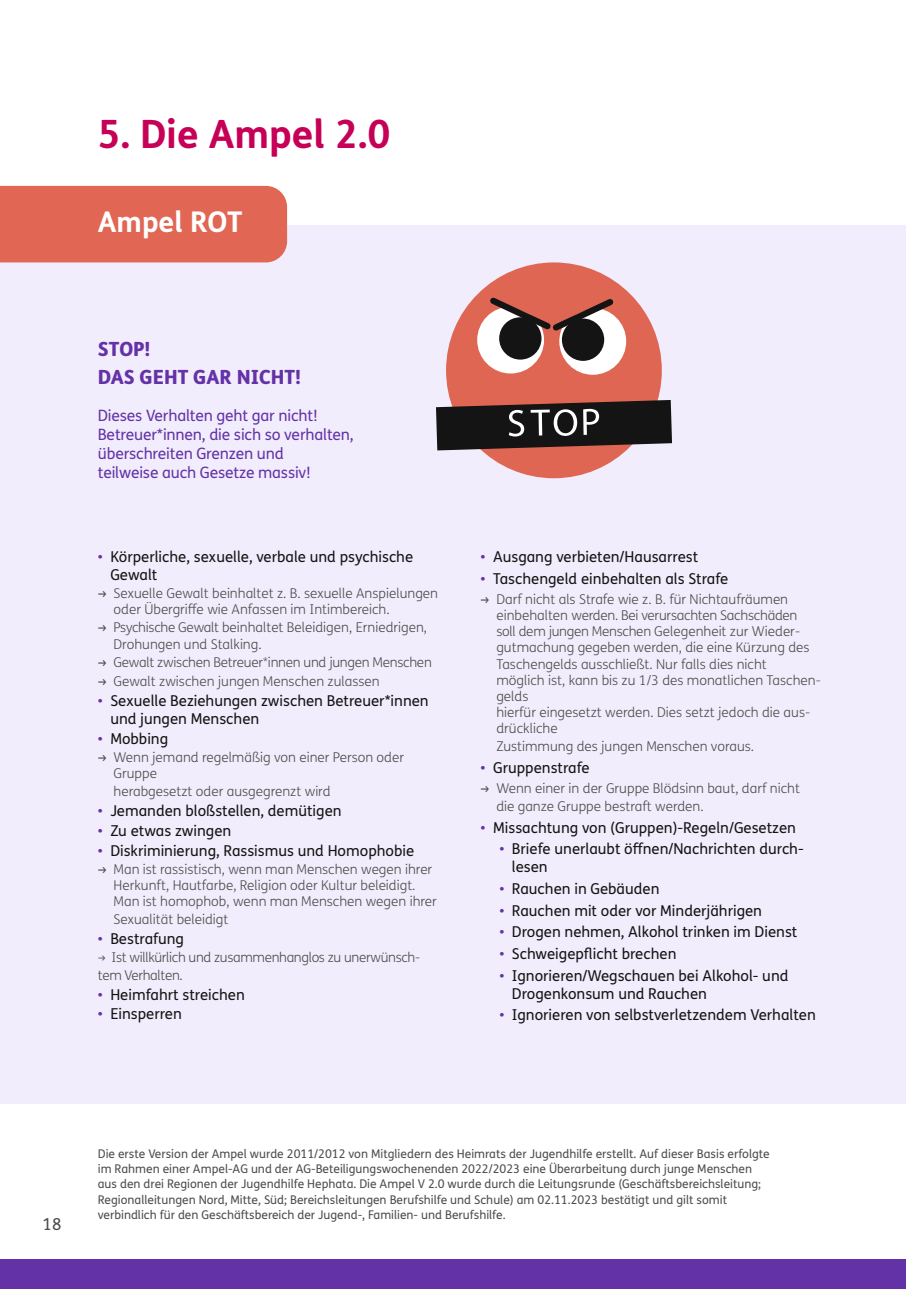
<style>
.page{position:relative;width:906px;height:1289px;background:#fff}
.page>*{position:absolute;margin:0;border:0;box-sizing:border-box;transform-origin:0 0}
.t1{font:700 39px "FS Me Pro";color:#c60057}
.t2{font:700 28.5px "FS Me Pro";color:#fff}
.t3{font:800 19.5px/27.5px "FS Me Pro";color:#6432a7}
.t4{font:16.5px "FS Me Pro";color:#4d4d4c}
.t5{font:15.6px/18.8px "FS Me Pro";letter-spacing:-.01em;color:#6432a7}
.t6{font:15px/18px "FS Me Pro";color:#131413}
.t7{font:300 13.5px/16.2px "FS Me Pro";color:#4d4d4c}
.t8{font:300 13.5px/18px "FS Me Pro";letter-spacing:-.025em;color:#4d4d4c}
.t9{font:300 13.5px "FS Me Pro";letter-spacing:-.02em;color:#4d4d4c}
.t10{font:12px/15.3px "FS Me Pro";color:#4d4d4c}
.s1{color:#6432a7}
.s2{font-weight:400}
</style>
<div class="page">
<div style="left:0;top:1259px;width:906px;height:29px;background:#6432a7"></div>
<div style="left:0;top:225px;width:906px;height:878px;background:#f1edfc"></div>
<div style="left:446px;top:262px;width:216px;height:216px;background:#df6653;border-radius:50%"></div>
<svg style="left:477px;top:292px;width:149px;height:83px"></svg>
<svg style="left:436px;top:400px;width:236px;height:50px;background:#3d312f"></svg>
<div style="left:0;top:186px;width:287px;height:76px;background:#e16653"></div>
<h1 class="t1" style="left:98px;top:104px;width:294px">5. Die Ampel 2.0</h1>
<h2 class="t2" style="left:98px;top:199px;width:146px">Ampel ROT</h2>
<h3 class="t3" style="left:98px;top:334px;width:205px">STOP!<br>DAS GEHT GAR NICHT!</h3>
<p class="t5" style="left:98px;top:406px;width:257px">Dieses Verhalten geht gar nicht!<br>Betreuer*innen, die sich so verhalten, überschreiten Grenzen und<br>teilweise auch Gesetze massiv!</p>
<p class="t6" style="left:110px;top:547px;width:304px;text-indent:-13px"><span class="s1">•</span> Körperliche, sexuelle, verbale und psychische<br>Gewalt</p>
<p class="t7" style="left:114px;top:585px;width:326px;text-indent:-16px"><span class="s2">→</span> Sexuelle Gewalt beinhaltet z. B. sexuelle Anspielungen oder Übergriffe wie Anfassen im Intimbereich.</p>
<p class="t7" style="left:114px;top:619px;width:315px;text-indent:-16px"><span class="s2">→</span> Psychische Gewalt beinhaltet Beleidigen, Erniedrigen,<br>Drohungen und Stalking.</p>
<p class="t9" style="left:98px;top:652px;width:335px"><span class="s2">→</span> Gewalt zwischen Betreuer*innen und jungen Menschen</p>
<p class="t7" style="left:98px;top:673px;width:283px"><span class="s2">→</span> Gewalt zwischen jungen Menschen zulassen</p>
<p class="t6" style="left:110px;top:691px;width:320px;text-indent:-13px"><span class="s1">•</span> Sexuelle Beziehungen zwischen Betreuer*innen und jungen Menschen</p>
<p class="t6" style="left:98px;top:729px;width:72px"><span class="s1">•</span> Mobbing</p>
<p class="t7" style="left:114px;top:748px;width:292px;text-indent:-16px"><span class="s2">→</span> Wenn jemand regelmäßig von einer Person oder<br>Gruppe</p>
<p class="t7" style="left:114px;top:783px;width:218px">herabgesetzt oder ausgegrenzt wird</p>
<p class="t6" style="left:98px;top:801px;width:245px"><span class="s1">•</span> Jemanden bloßstellen, demütigen</p>
<p class="t6" style="left:98px;top:821px;width:135px"><span class="s1">•</span> Zu etwas zwingen</p>
<p class="t6" style="left:98px;top:841px;width:318px"><span class="s1">•</span> Diskriminierung, Rassismus und Homophobie</p>
<p class="t7" style="left:114px;top:860px;width:325px;text-indent:-16px"><span class="s2">→</span> Man ist rassistisch, wenn man Menschen wegen ihrer<br>Herkunft, Hautfarbe, Religion oder Kultur beleidigt.<br>Man ist homophob, wenn man Menschen wegen ihrer</p>
<p class="t7" style="left:114px;top:910px;width:116px">Sexualität beleidigt</p>
<p class="t6" style="left:98px;top:929px;width:88px"><span class="s1">•</span> Bestrafung</p>
<p class="t8" style="left:98px;top:947px;width:324px">→ Ist willkürlich und zusammenhanglos zu unerwünsch&shy;tem Verhalten.</p>
<p class="t6" style="left:98px;top:984px;width:148px"><span class="s1">•</span> Heimfahrt streichen</p>
<p class="t6" style="left:98px;top:1004px;width:86px"><span class="s1">•</span> Einsperren</p>
<p class="t6" style="left:480px;top:547px;width:219px"><span class="s1">•</span> Ausgang verbieten/Hausarrest</p>
<p class="t6" style="left:480px;top:569px;width:249px"><span class="s1">•</span> Taschengeld einbehalten als Strafe</p>
<p class="t7" style="left:496px;top:590px;width:326px;text-indent:-16px"><span class="s2">→</span> Darf nicht als Strafe wie z. B. für Nichtaufräumen einbehalten werden. Bei verursachten Sachschäden<br>soll dem jungen Menschen Gelegenheit zur Wieder&shy;gutmachung gegeben werden, die eine Kürzung des Taschengelds ausschließt. Nur falls dies nicht<br>möglich ist, kann bis zu 1/3 des monatlichen Taschen&shy;gelds<br>hierfür eingesetzt werden. Dies setzt jedoch die aus&shy;drückliche</p>
<p class="t7" style="left:496px;top:738px;width:259px">Zustimmung des jungen Menschen voraus.</p>
<p class="t6" style="left:480px;top:758px;width:111px"><span class="s1">•</span> Gruppenstrafe</p>
<p class="t7" style="left:496px;top:778px;width:305px;line-height:18px;text-indent:-16px"><span class="s2">→</span> Wenn einer in der Gruppe Blödsinn baut, darf nicht die ganze Gruppe bestraft werden.</p>
<p class="t6" style="left:480px;top:818px;width:317px"><span class="s1">•</span> Missachtung von (Gruppen)-Regeln/Gesetzen</p>
<p class="t6" style="left:512px;top:839px;width:293px;text-indent:-13px"><span class="s1">•</span> Briefe unerlaubt öffnen/Nachrichten durch&shy;lesen</p>
<p class="t6" style="left:499px;top:879px;width:162px"><span class="s1">•</span> Rauchen in Gebäuden</p>
<p class="t6" style="left:499px;top:901px;width:264px"><span class="s1">•</span> Rauchen mit oder vor Minderjährigen</p>
<p class="t6" style="left:499px;top:922px;width:299px"><span class="s1">•</span> Drogen nehmen, Alkohol trinken im Dienst</p>
<p class="t6" style="left:499px;top:944px;width:178px"><span class="s1">•</span> Schweigepflicht brechen</p>
<p class="t6" style="left:512px;top:966px;width:278px;text-indent:-13px"><span class="s1">•</span> Ignorieren/Wegschauen bei Alkohol- und<br>Drogenkonsum und Rauchen</p>
<p class="t6" style="left:499px;top:1005px;width:318px"><span class="s1">•</span> Ignorieren von selbstverletzendem Verhalten</p>
<p class="t4" style="left:43px;top:1213px;width:20px">18</p>
<p class="t10" style="left:98px;top:1145px;width:673px">Die erste Version der Ampel wurde 2011/2012 von Mitgliedern des Heimrats der Jugendhilfe erstellt. Auf dieser Basis erfolgte im Rahmen einer Ampel-AG und der AG-Beteiligungswochenenden 2022/2023 eine Überarbeitung durch junge Menschen aus den drei Regionen der Jugendhilfe Hephata. Die Ampel V 2.0 wurde durch die Leitungsrunde (Geschäftsbereichsleitung; Regionalleitungen Nord, Mitte, Süd; Bereichsleitungen Berufshilfe und Schule) am 02.11.2023 bestätigt und gilt somit verbindlich für den Geschäftsbereich der Jugend-, Familien- und Berufshilfe.</p>
</div>
